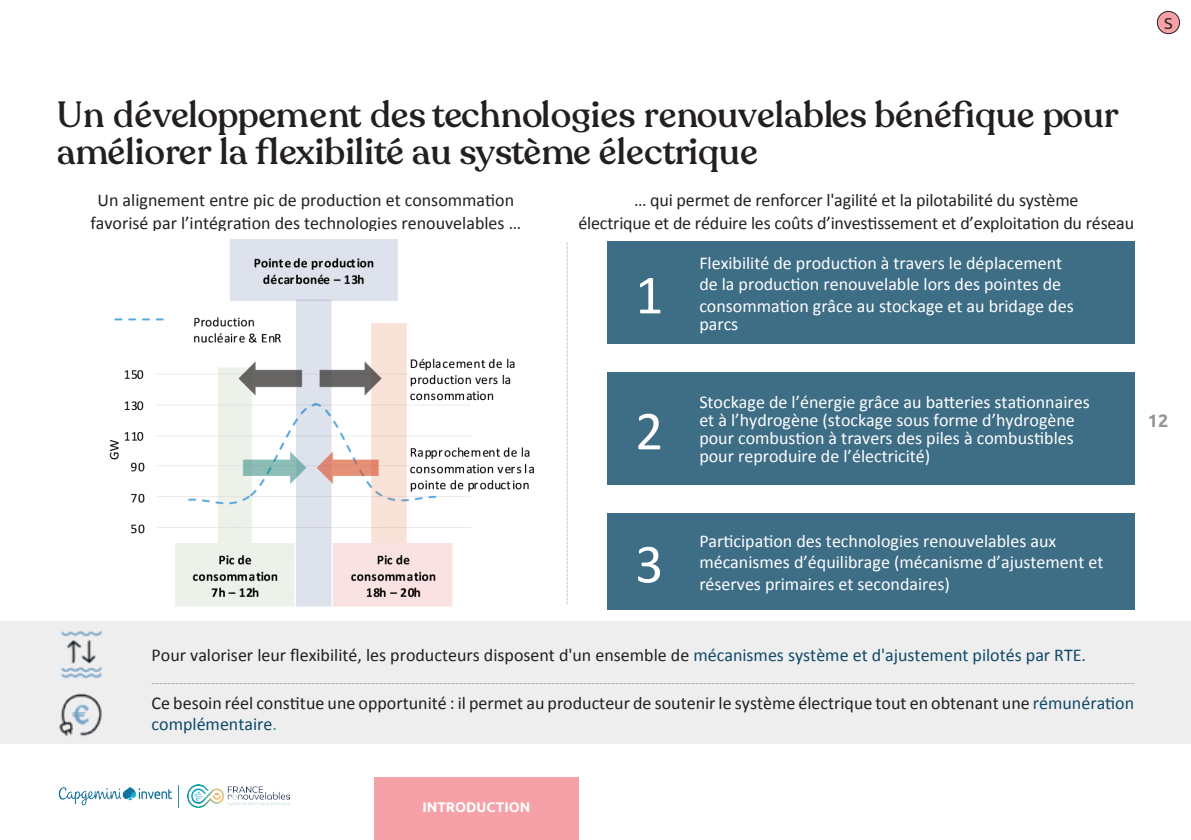
<style>
.page{position:relative;width:1191px;height:840px;background:#fff}
.page>*{position:absolute;margin:0;border:0;box-sizing:border-box;transform-origin:0 0}
.ParaStyle01_Leading_Auto{font:55.6px "Calibri";color:#fff}
.ParaStyle28_Leading_18_8_pts{font:500 36px/37.6px "Recoleta";color:#231f20}
.ParaStyle01_Leading_Auto-2{font:18px/21.6px "Calibri";color:#fff}
.ParaStyle01_Leading_Auto-3{font:18px/21.6px "Calibri";color:#231f20}
.ParaStyle74_Leading_9_pts{font:18px/18px "Calibri";color:#fff}
.ParaStyle83_Leading_11_3_pts__FirstLine_{font:18px "Calibri";letter-spacing:-.01em;color:#231f20}
.ParaStyle84_Leading_11_3_pts__FirstLine_{font:18px/22.6px "Calibri";color:#231f20;text-align:center}
.ParaStyle03_Leading_Auto{font:700 18px "Ubuntu";color:#939598}
.t1{font:16px "Ubuntu";color:#231f20}
.t2{font:700 14px "Ubuntu";color:#fff}
.s1{color:#0e4968}
.s2{color:#2b8f84}
</style>
<div class="page">
<div style="left:0;top:620px;width:1191px;height:123px;background:#eeeeef"></div>
<img style="left:59px;top:693px;width:43px;height:43px">
<img style="left:61px;top:631px;width:41px;height:47px">
<div style="left:607px;top:241px;width:527px;height:102px;background:#3e6d86"></div>
<div style="left:607px;top:372px;width:527px;height:112px;background:#3e6d86"></div>
<div style="left:607px;top:513px;width:527px;height:96px;background:#3e6d86"></div>
<svg style="left:566px;top:242px;width:1px;height:362px"></svg>
<img style="left:109px;top:239px;width:425px;height:368px">
<div style="left:1157px;top:11px;width:22px;height:23px;background:#f6a1a7;border-radius:50%"></div>
<div style="left:1157px;top:11px;width:22px;height:23px;border:1px solid #231f20;border-radius:50%"></div>
<div style="left:374px;top:777px;width:204px;height:62px;background:#f6a1a7"></div>
<img style="left:58px;top:785px;width:121px;height:23px">
<img style="left:187px;top:784px;width:102px;height:22px">
<p class="t1" style="left:1164px;top:13px;width:10px">S</p>
<p class="ParaStyle28_Leading_18_8_pts" style="left:57px;top:96px;width:1063px">Un développement des technologies renouvelables bénéfique pour améliorer la flexibilité au système électrique</p>
<p class="ParaStyle84_Leading_11_3_pts__FirstLine_" style="left:90px;top:189px;width:432px">Un alignement entre pic de production et consommation favorisé par l’intégration des technologies renouvelables …</p>
<p class="ParaStyle83_Leading_11_3_pts__FirstLine_" style="left:634px;top:189px;width:446px">… qui permet de renforcer l'agilité et la pilotabilité du système</p>
<p class="ParaStyle83_Leading_11_3_pts__FirstLine_" style="left:578px;top:211px;width:557px">électrique et de réduire les coûts d’investissement et d’exploitation du réseau</p>
<p class="ParaStyle01_Leading_Auto" style="left:635px;top:259px;width:30px">1</p>
<p class="ParaStyle01_Leading_Auto-2" style="left:699px;top:252px;width:376px">Flexibilité de production à travers le déplacement de la production renouvelable lors des pointes de consommation grâce au stockage et au bridage des</p>
<p class="ParaStyle01_Leading_Auto-2" style="left:699px;top:313px;width:41px">parcs</p>
<p class="ParaStyle01_Leading_Auto" style="left:635px;top:395px;width:30px">2</p>
<p class="ParaStyle74_Leading_9_pts" style="left:699px;top:393px;width:392px">Stockage de l’énergie grâce au batteries stationnaires et à l’hydrogène (stockage sous forme d’hydrogène pour combustion à travers des piles à combustibles pour reproduire de l’électricité)</p>
<p class="ParaStyle03_Leading_Auto" style="left:1147px;top:409px;width:22px">12</p>
<p class="ParaStyle01_Leading_Auto" style="left:635px;top:528px;width:30px">3</p>
<p class="ParaStyle01_Leading_Auto-2" style="left:699px;top:529px;width:405px">Participation des technologies renouvelables aux mécanismes d’équilibrage (mécanisme d’ajustement et réserves primaires et secondaires)</p>
<p class="ParaStyle01_Leading_Auto-3" style="left:152px;top:644px;width:936px">Pour valoriser leur flexibilité, les producteurs disposent d'un ensemble de <span class="s1">mécanismes système et d'ajustement pilotés par RTE.</span></p>
<p class="ParaStyle01_Leading_Auto-3" style="left:152px;top:691px;width:984px">Ce besoin réel constitue une opportunité : il permet au producteur de soutenir le système électrique tout en obtenant une <span class="s1">rémunération complémentaire</span><span class="s2">.</span></p>
<p class="t2" style="left:422px;top:798px;width:109px">INTRODUCTION</p>
</div>
